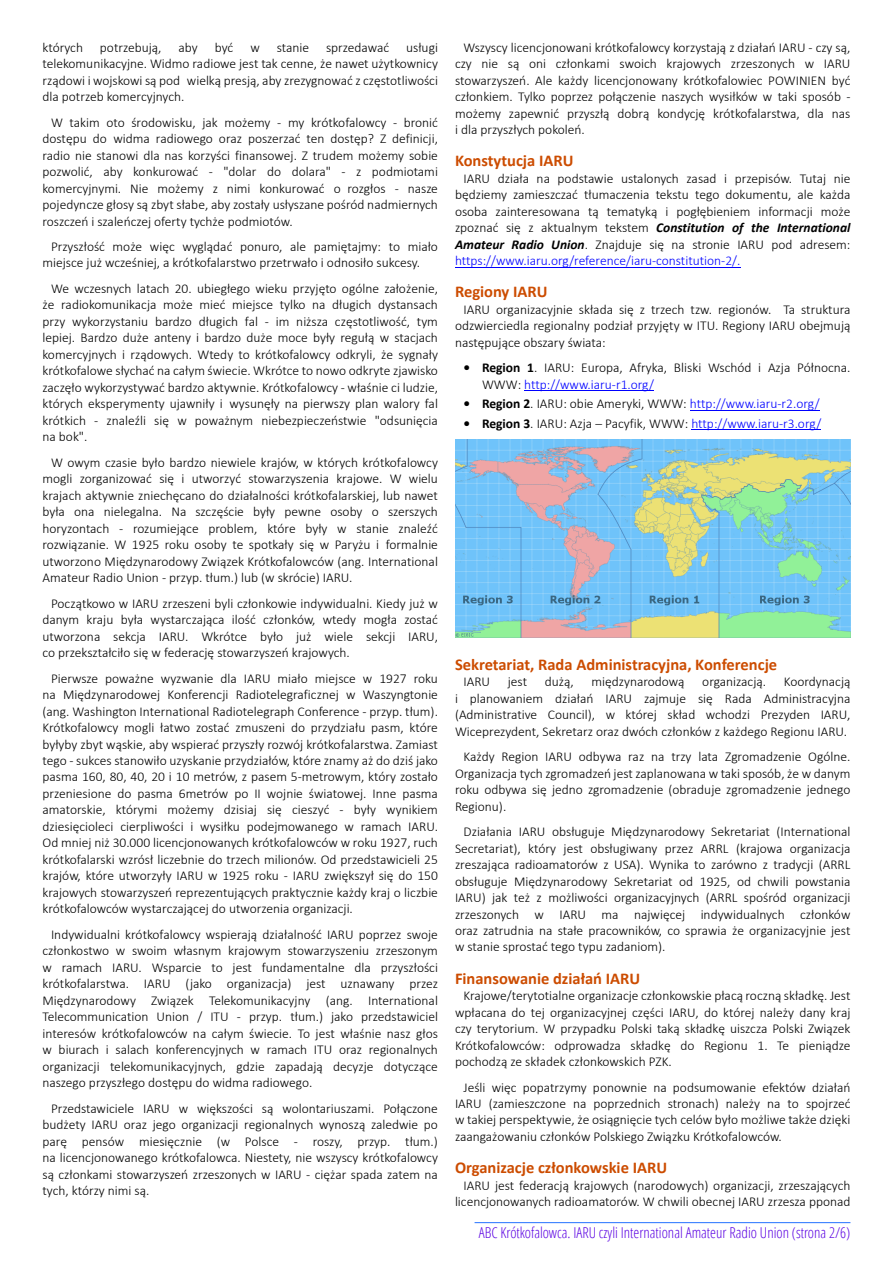
<style>
.page{position:relative;width:893px;height:1263px;background:#fff}
.page>*{position:absolute;margin:0;border:0;box-sizing:border-box;transform-origin:0 0}
.t1{font:700 16.5px "Calibri";color:#cc4c00}
.t2{font:300 condensed 15px "Open Sans";color:#5a00e2}
.t3{font:300 13.5px/16.5px "Calibri";color:#000;text-align:justify}
.t4{font:300 13.5px "Calibri";color:#00f}
.s1{font-weight:700;font-style:italic}
.s2{color:#00f}
.s3{font-weight:700}
.s4{font-weight:700;color:#000}
.s5{color:#000}
</style>
<div class="page">
<hr style="left:475px;top:1222px;width:375px;height:1px;background:#2471ff">
<hr style="left:455px;top:267px;width:285px;height:1px;background:#00f">
<hr style="left:524px;top:390px;width:130px;height:1px;background:#00f">
<hr style="left:690px;top:410px;width:130px;height:1px;background:#00f">
<hr style="left:691px;top:429px;width:130px;height:1px;background:#00f">
<img style="left:455px;top:440px;width:395px;height:198px">
<p class="t3" style="left:43px;top:40px;width:42px">których</p>
<p class="t3" style="left:100px;top:40px;width:63px">potrzebują,</p>
<p class="t3" style="left:179px;top:40px;width:21px">aby</p>
<p class="t3" style="left:215px;top:40px;width:20px">być</p>
<p class="t3" style="left:250px;top:40px;width:11px">w</p>
<p class="t3" style="left:277px;top:40px;width:34px">stanie</p>
<p class="t3" style="left:326px;top:40px;width:65px">sprzedawać</p>
<p class="t3" style="left:43px;top:40px;width:397px;text-indent:364px">usługi telekomunikacyjne. Widmo radiowe jest tak cenne, że nawet użytkownicy rządowi i wojskowi są pod wielką presją, aby zrezygnować z częstotliwości dla potrzeb komercyjnych.</p>
<p class="t3" style="left:43px;top:115px;width:397px;text-indent:9px">W takim oto środowisku, jak możemy - my krótkofalowcy - bronić dostępu do widma radiowego oraz poszerzać ten dostęp? Z definicji, radio nie stanowi dla nas korzyści finansowej. Z trudem możemy sobie pozwolić, aby konkurować - "dolar do dolara" - z podmiotami komercyjnymi. Nie możemy z nimi konkurować o rozgłos - nasze pojedyncze głosy są zbyt słabe, aby zostały usłyszane pośród nadmiernych roszczeń i szaleńczej oferty tychże podmiotów.</p>
<p class="t3" style="left:43px;top:239px;width:397px;text-indent:9px">Przyszłość może więc wyglądać ponuro, ale pamiętajmy: to miało miejsce już wcześniej, a krótkofalarstwo przetrwało i odnosiło sukcesy.</p>
<p class="t3" style="left:43px;top:281px;width:397px;text-indent:9px">We wczesnych latach 20. ubiegłego wieku przyjęto ogólne założenie, że radiokomunikacja może mieć miejsce tylko na długich dystansach przy wykorzystaniu bardzo długich fal - im niższa częstotliwość, tym lepiej. Bardzo duże anteny i bardzo duże moce były regułą w stacjach komercyjnych i rządowych. Wtedy to krótkofalowcy odkryli, że sygnały krótkofalowe słychać na całym świecie. Wkrótce to nowo odkryte zjawisko zaczęło wykorzystywać bardzo aktywnie. Krótkofalowcy - właśnie ci ludzie, których eksperymenty ujawniły i wysunęły na pierwszy plan walory fal krótkich - znaleźli się w poważnym niebezpieczeństwie "odsunięcia na bok".</p>
<p class="t3" style="left:43px;top:455px;width:397px;text-indent:9px">W owym czasie było bardzo niewiele krajów, w których krótkofalowcy mogli zorganizować się i utworzyć stowarzyszenia krajowe. W wielu krajach aktywnie zniechęcano do działalności krótkofalarskiej, lub nawet była ona nielegalna. Na szczęście były pewne osoby o szerszych horyzontach - rozumiejące problem, które były w stanie znaleźć rozwiązanie. W 1925 roku osoby te spotkały się w Paryżu i formalnie utworzono Międzynarodowy Związek Krótkofalowców (ang. International Amateur Radio Union - przyp. tłum.) lub (w skrócie) IARU.</p>
<p class="t3" style="left:43px;top:596px;width:397px;text-indent:9px">Początkowo w IARU zrzeszeni byli członkowie indywidualni. Kiedy już w danym kraju była wystarczająca ilość członków, wtedy mogła zostać utworzona sekcja IARU. Wkrótce było już wiele sekcji IARU, co przekształciło się w federację stowarzyszeń krajowych.</p>
<p class="t3" style="left:43px;top:671px;width:397px;text-indent:9px">Pierwsze poważne wyzwanie dla IARU miało miejsce w 1927 roku na Międzynarodowej Konferencji Radiotelegraficznej w Waszyngtonie (ang. Washington International Radiotelegraph Conference - przyp. tłum).<br>Krótkofalowcy mogli łatwo zostać zmuszeni do przydziału pasm, które byłyby zbyt wąskie, aby wspierać przyszły rozwój krótkofalarstwa. Zamiast tego - sukces stanowiło uzyskanie przydziałów, które znamy aż do dziś jako pasma 160, 80, 40, 20 i 10 metrów, z pasem 5-metrowym, który zostało przeniesione do pasma 6metrów po II wojnie światowej. Inne pasma amatorskie, którymi możemy dzisiaj się cieszyć - były wynikiem dziesięcioleci cierpliwości i wysiłku podejmowanego w ramach IARU.<br>Od mniej niż 30.000 licencjonowanych krótkofalowców w roku 1927, ruch krótkofalarski wzrósł liczebnie do trzech milionów. Od przedstawicieli 25 krajów, które utworzyły IARU w 1925 roku - IARU zwiększył się do 150 krajowych stowarzyszeń reprezentujących praktycznie każdy kraj o liczbie krótkofalowców wystarczającej do utworzenia organizacji.</p>
<p class="t3" style="left:43px;top:927px;width:397px;text-indent:9px">Indywidualni krótkofalowcy wspierają działalność IARU poprzez swoje członkostwo w swoim własnym krajowym stowarzyszeniu zrzeszonym w ramach IARU. Wsparcie to jest fundamentalne dla przyszłości krótkofalarstwa. IARU (jako organizacja) jest uznawany przez Międzynarodowy Związek Telekomunikacyjny (ang. International Telecommunication Union / ITU - przyp. tłum.) jako przedstawiciel interesów krótkofalowców na całym świecie. To jest właśnie nasz głos w biurach i salach konferencyjnych w ramach ITU oraz regionalnych organizacji telekomunikacyjnych, gdzie zapadają decyzje dotyczące naszego przyszłego dostępu do widma radiowego.</p>
<p class="t3" style="left:43px;top:1101px;width:397px;text-indent:9px">Przedstawiciele IARU w większości są wolontariuszami. Połączone budżety IARU oraz jego organizacji regionalnych wynoszą zaledwie po parę pensów miesięcznie (w Polsce - roszy, przyp. tłum.) na licencjonowanego krótkofalowca. Niestety, nie wszyscy krótkofalowcy są członkami stowarzyszeń zrzeszonych w IARU - ciężar spada zatem na tych, którzy nimi są.</p>
<p class="t3" style="left:455px;top:40px;width:397px;text-indent:9px">Wszyscy licencjonowani krótkofalowcy korzystają z działań IARU - czy są, czy nie są oni członkami swoich krajowych zrzeszonych w IARU stowarzyszeń. Ale każdy licencjonowany krótkofalowiec POWINIEN być członkiem. Tylko poprzez połączenie naszych wysiłków w taki sposób - możemy zapewnić przyszłą dobrą kondycję krótkofalarstwa, dla nas i dla przyszłych pokoleń.</p>
<p class="t1" style="left:455px;top:154px;width:120px">Konstytucja IARU</p>
<p class="t3" style="left:455px;top:171px;width:397px;text-indent:9px">IARU działa na podstawie ustalonych zasad i przepisów. Tutaj nie będziemy zamieszczać tłumaczenia tekstu tego dokumentu, ale każda osoba zainteresowana tą tematyką i pogłębieniem informacji może zpoznać się z aktualnym tekstem <span class="s1">Constitution of the International Amateur Radio Union</span>. Znajduje się na stronie IARU pod adresem: <span class="s2">https://www.iaru.org/reference/iaru-constitution-2/.</span></p>
<p class="t1" style="left:455px;top:285px;width:94px">Regiony IARU</p>
<p class="t3" style="left:455px;top:302px;width:397px;text-indent:9px">IARU organizacyjnie składa się z trzech tzw. regionów. Ta struktura odzwierciedla regionalny podział przyjęty w ITU. Regiony IARU obejmują następujące obszary świata:</p>
<p class="t3" style="left:482px;top:361px;width:370px;text-indent:-18px"><span class="s3">• Region 1</span>. IARU: Europa, Afryka, Bliski Wschód i Azja Północna.<br>WWW: <span class="s2">http://www.iaru-r1.org/</span></p>
<p class="t4" style="left:463px;top:398px;width:358px"><span class="s4">• Region 2</span><span class="s5">. IARU: obie Ameryki, WWW:</span> http://www.iaru-r2.org/</p>
<p class="t3" style="left:463px;top:416px;width:359px"><span class="s3">• Region 3</span>. IARU: Azja – Pacyfik, WWW: <span class="s2">http://www.iaru-r3.org/</span></p>
<p class="t1" style="left:455px;top:657px;width:324px">Sekretariat, Rada Administracyjna, Konferencje</p>
<p class="t3" style="left:463px;top:675px;width:28px">IARU</p>
<p class="t3" style="left:508px;top:675px;width:21px">jest</p>
<p class="t3" style="left:545px;top:675px;width:31px">dużą,</p>
<p class="t3" style="left:592px;top:675px;width:95px">międzynarodową</p>
<p class="t3" style="left:702px;top:675px;width:65px">organizacją.</p>
<p class="t3" style="left:455px;top:675px;width:397px;text-indent:329px">Koordynacją i planowaniem działań IARU zajmuje się Rada Administracyjna (Administrative Council), w której skład wchodzi Prezyden IARU, Wiceprezydent, Sekretarz oraz dwóch członków z każdego Regionu IARU.</p>
<p class="t3" style="left:455px;top:749px;width:397px;text-indent:9px">Każdy Region IARU odbywa raz na trzy lata Zgromadzenie Ogólne.<br>Organizacja tych zgromadzeń jest zaplanowana w taki sposób, że w danym roku odbywa się jedno zgromadzenie (obraduje zgromadzenie jednego Regionu).</p>
<p class="t3" style="left:455px;top:824px;width:397px;text-indent:9px">Działania IARU obsługuje Międzynarodowy Sekretariat (International Secretariat), który jest obsługiwany przez ARRL (krajowa organizacja zreszająca radioamatorów z USA). Wynika to zarówno z tradycji (ARRL obsługuje Międzynarodowy Sekretariat od 1925, od chwili powstania IARU) jak też z możliwości organizacyjnych (ARRL spośród organizacji zrzeszonych w IARU ma najwięcej indywidualnych członków oraz zatrudnia na stałe pracowników, co sprawia że organizacyjnie jest w stanie sprostać tego typu zadaniom).</p>
<p class="t1" style="left:455px;top:971px;width:187px">Finansowanie działań IARU</p>
<p class="t3" style="left:455px;top:988px;width:397px;text-indent:9px">Krajowe/terytotialne organizacje członkowskie płacą roczną składkę. Jest wpłacana do tej organizacyjnej części IARU, do której należy dany kraj czy terytorium. W przypadku Polski taką składkę uiszcza Polski Związek Krótkofalowców: odprowadza składkę do Regionu 1. Te pieniądze pochodzą ze składek członkowskich PZK.</p>
<p class="t3" style="left:455px;top:1080px;width:397px;text-indent:9px">Jeśli więc popatrzymy ponownie na podsumowanie efektów działań IARU (zamieszczone na poprzednich stronach) należy na to spojrzeć w takiej perspektywie, że osiągnięcie tych celów było możliwe także dzięki zaangażowaniu członków Polskiego Związku Krótkofalowców.</p>
<p class="t1" style="left:455px;top:1161px;width:214px">Organizacje członkowskie IARU</p>
<p class="t3" style="left:455px;top:1178px;width:397px;text-align:right">IARU jest federacją krajowych (narodowych) organizacji, zrzeszających licencjonowanych radioamatorów. W chwili obecnej IARU zrzesza pponad</p>
<p class="t2" style="left:479px;top:1226px;width:373px">ABC Krótkofalowca. IARU czyli International Amateur Radio Union (strona 2/6)</p>
</div>
